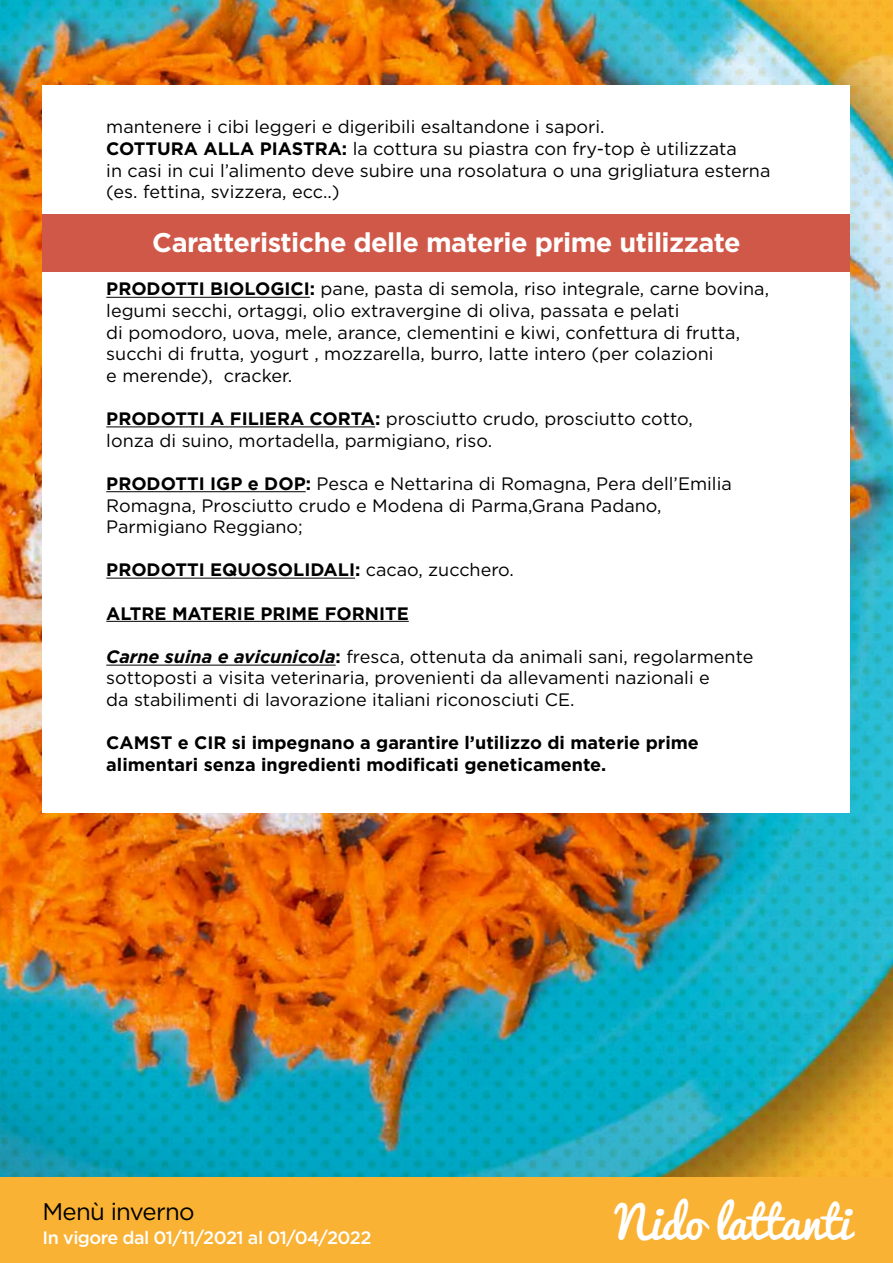
<style>
.page{position:relative;width:893px;height:1263px;background:#fff}
.page>*{position:absolute;margin:0;border:0;box-sizing:border-box;transform-origin:0 0}
.t1{font:44.25px "Pacifico";color:#fff}
.t2{font:700 27px "Gotham";letter-spacing:-.02em;color:#fff}
.t3{font:24px "Gotham";letter-spacing:-.03em;color:#000}
.t4{font:18px/21.6px "Gotham";color:#000}
.t5{font:700 18px/21.6px "Gotham";color:#000}
.t6{font:500 18px "Gotham";letter-spacing:-.03em;color:#fff}
.s1{font-weight:700}
.s2{font-weight:400}
.s3{font-family:"Gotham HTF";font-weight:700;font-style:italic}
</style>
<div class="page">
<img style="left:0;top:634px;width:893px;height:544px">
<img style="left:0;top:0;width:893px;height:631px">
<div style="left:0;top:1178px;width:893px;height:85px;background:#f9b234"></div>
<div style="left:43px;top:85px;width:807px;height:727px;background:#fff"></div>
<div style="left:43px;top:215px;width:807px;height:57px;background:#d05848"></div>
<hr style="left:106px;top:297px;width:204px;height:1px;background:#000">
<hr style="left:106px;top:426px;width:269px;height:1px;background:#000">
<hr style="left:106px;top:491px;width:200px;height:1px;background:#000">
<hr style="left:106px;top:578px;width:249px;height:1px;background:#000">
<hr style="left:106px;top:621px;width:303px;height:1px;background:#000">
<hr style="left:106px;top:665px;width:230px;height:1px;background:#000">
<p class="t4" style="left:106px;top:116px;width:666px">mantenere i cibi leggeri e digeribili esaltandone i sapori.<br><span class="s1">COTTURA ALLA PIASTRA:</span> la cottura su piastra con fry-top è utilizzata<br>in casi in cui l’alimento deve subire una rosolatura o una grigliatura esterna (es. fettina, svizzera, ecc..)</p>
<h2 class="t2" style="left:152px;top:225px;width:590px">Caratteristiche delle materie prime utilizzate</h2>
<p class="t4" style="left:106px;top:278px;width:664px"><span class="s1">PRODOTTI BIOLOGICI:</span> pane, pasta di semola, riso integrale, carne bovina, legumi secchi, ortaggi, olio extravergine di oliva, passata e pelati<br>di pomodoro, uova, mele, arance, clementini e kiwi, confettura di frutta, succhi di frutta, yogurt , mozzarella, burro, latte intero (per colazioni<br>e merende), cracker.</p>
<p class="t4" style="left:106px;top:408px;width:588px"><span class="s1">PRODOTTI A FILIERA CORTA:</span> prosciutto crudo, prosciutto cotto, lonza di suino, mortadella, parmigiano, riso.</p>
<p class="t4" style="left:106px;top:472px;width:627px"><span class="s1">PRODOTTI IGP e DOP:</span> Pesca e Nettarina di Romagna, Pera dell’Emilia<br>Romagna, Prosciutto crudo e Modena di Parma,Grana Padano,<br>Parmigiano Reggiano;</p>
<p class="t5" style="left:106px;top:559px;width:409px">PRODOTTI EQUOSOLIDALI: <span class="s2">cacao, zucchero.</span></p>
<p class="t5" style="left:106px;top:602px;width:304px">ALTRE MATERIE PRIME FORNITE</p>
<p class="t4" style="left:106px;top:645px;width:649px"><span class="s3">Carne suina e avicunicola</span><span class="s1">:</span> fresca, ottenuta da animali sani, regolarmente sottoposti a visita veterinaria, provenienti da allevamenti nazionali e<br>da stabilimenti di lavorazione italiani riconosciuti CE.</p>
<p class="t5" style="left:106px;top:732px;width:594px">CAMST e CIR si impegnano a garantire l’utilizzo di materie prime alimentari senza ingredienti modificati geneticamente.</p>
<h3 class="t3" style="left:43px;top:1196px;width:154px">Menù inverno</h3>
<p class="t6" style="left:43px;top:1225px;width:330px">In vigore dal 01/11/2021 al 01/04/2022</p>
<h1 class="t1" style="left:615px;top:1184px;width:237px">Nido lattanti</h1>
</div>
